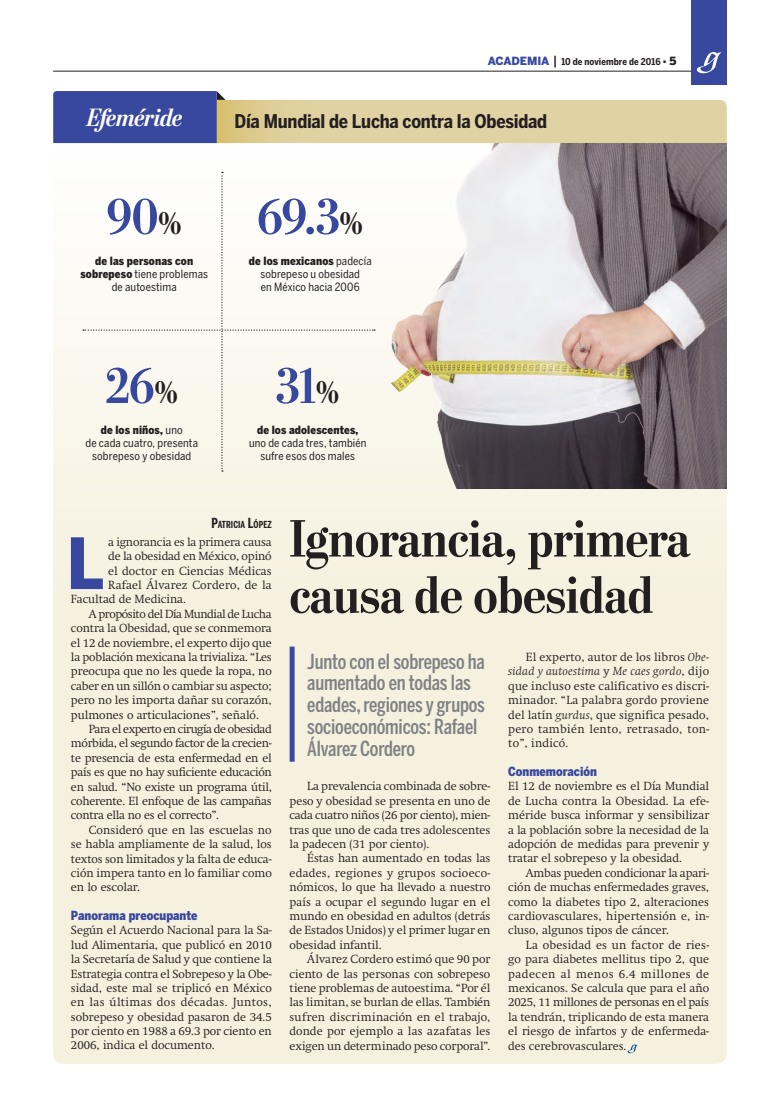
<style>
.page{position:relative;width:780px;height:1117px;background:#fff}
.page>*{position:absolute;margin:0;border:0;box-sizing:border-box;transform-origin:0 0}
._3_0_Tex_Cap_4_COLOR{font:900 69.88px "Benton Sans Cond";color:#37489e}
._1_0_Cabeza_Principa{font:700 52.5px/56.1px "Stilson";color:#231f20}
.D_Numero__L{font:700 50px "Stilson";color:#37489e}
.t1{font:italic 700 25px "Stilson";color:#fff}
._2_0_Sumario{font:500 20.62px/21.9px "Benton Sans Comp";letter-spacing:-.01em;color:#808285}
._0_0_Balazo{font:700 18.75px "Benton Sans Cond";letter-spacing:-.015em;color:#231f20}
._3_0_Descanso{font:900 12.5px "Benton Sans Cond";color:#37489e}
._3_0_Texto{font:300 11.62px/14.4px "Swift";color:#231f20;text-align:justify}
._3_0_Tex_Cap_4_COLOR-2{font:300 11.62px "Swift";color:#231f20}
._3_0_Tex_Cap_4_COLOR-3{font:300 11.62px "Swift";letter-spacing:.02em;color:#231f20}
.D__Numero_pie{font:11.25px/13.1px "Benton Sans Cond";letter-spacing:.01em;color:#231f20;text-align:center}
._4_0_Crédito_nota{font:700 9.62px "Benton Sans Comp";letter-spacing:.005em;color:#231f20}
._9_0_Folio_Fecha{font:700 9.38px "Benton Sans Cond";letter-spacing:.01em;color:#231f20}
.s1{font-family:"Benton Sans";font-weight:900;font-size:11.25px;color:#37489e}
.s2{font-weight:500;font-size:12.5px}
.s3{font-family:"Benton Sans";font-weight:900}
.s4{font-family:"Benton Sans";font-weight:900;font-size:11.25px}
.s5{font-size:31.25px;color:#231f20}
.s6{font-weight:900}
.s7{font-size:13.75px}
.s8{font-style:italic}
</style>
<div class="page">
<hr style="left:53px;top:71px;width:673px;height:1px;background:#231f20">
<div style="left:691px;top:0;width:35px;height:85px;background:#37489e"></div>
<svg style="left:696px;top:52px;width:26px;height:21px"></svg>
<div style="left:53px;top:289px;width:673px;height:774px;background:#f6f1de"></div>
<div style="left:289px;top:646px;width:5px;height:115px;background:#37489e"></div>
<svg style="left:53px;top:91px;width:673px;height:52px;background:#bab5ab"></svg>
<svg style="left:627px;top:1044px;width:10px;height:8px"></svg>
<div style="left:83px;top:289px;width:126px;height:182px;background:#faf8ee"></div>
<img style="left:209px;top:143px;width:517px;height:345px">
<p class="_9_0_Folio_Fecha" style="left:487px;top:56px;width:190px"><span class="s1">ACADEMIA</span> <span class="s2">|</span> 10 de noviembre de 2016 <span class="s3">•</span> <span class="s4">5</span></p>
<p class="t1" style="left:87px;top:103px;width:97px">Efeméride</p>
<p class="_0_0_Balazo" style="left:234px;top:110px;width:314px">Día Mundial de Lucha contra la Obesidad</p>
<p class="D_Numero__L" style="left:107px;top:187px;width:77px">90<span class="s5">%</span></p>
<p class="D_Numero__L" style="left:257px;top:187px;width:107px">69.3<span class="s5">%</span></p>
<p class="D__Numero_pie" style="left:80px;top:254px;width:129px"><span class="s6">de las personas con sobrepeso</span> tiene problemas de autoestima</p>
<p class="D__Numero_pie" style="left:249px;top:254px;width:124px"><span class="s6">de los mexicanos</span> padecía sobrepeso u obesidad<br>en México hacia 2006</p>
<p class="D_Numero__L" style="left:106px;top:356px;width:74px">26<span class="s5">%</span></p>
<p class="D_Numero__L" style="left:276px;top:356px;width:65px">31<span class="s5">%</span></p>
<p class="D__Numero_pie" style="left:86px;top:423px;width:114px"><span class="s6">de los niños,</span> uno<br>de cada cuatro, presenta sobrepeso y obesidad</p>
<p class="D__Numero_pie" style="left:249px;top:423px;width:119px"><span class="s6">de los adolescentes, </span>uno de cada tres, también sufre esos dos males</p>
<p class="_4_0_Crédito_nota" style="left:211px;top:519px;width:62px"><span class="s7">P</span>ATRICIA <span class="s7">L</span>ÓPEZ</p>
<p class="_3_0_Tex_Cap_4_COLOR" style="left:67px;top:522px;width:38px">L</p>
<p class="_3_0_Tex_Cap_4_COLOR-2" style="left:108px;top:535px;width:165px">a ignorancia es la primera causa</p>
<p class="_3_0_Tex_Cap_4_COLOR-2" style="left:108px;top:549px;width:165px">de la obesidad en México, opinó</p>
<p class="_3_0_Tex_Cap_4_COLOR-2" style="left:108px;top:563px;width:165px">el doctor en Ciencias Médicas</p>
<p class="_3_0_Tex_Cap_4_COLOR-3" style="left:108px;top:578px;width:165px">Rafael Álvarez Cordero, de la</p>
<p class="_3_0_Tex_Cap_4_COLOR-2" style="left:71px;top:592px;width:117px">Facultad de Medicina.</p>
<p class="_3_0_Texto" style="left:71px;top:606px;width:202px;text-indent:18px">A propósito del Día Mundial de Lucha contra la Obesidad, que se conmemora el 12 de noviembre, el experto dijo que la población mexicana la trivializa. “Les preocupa que no les quede la ropa, no caber en un sillón o cambiar su aspecto; pero no les importa dañar su corazón, pulmones o articulaciones”, señaló.</p>
<p class="_3_0_Texto" style="left:71px;top:721px;width:202px;text-indent:18px">Para el experto en cirugía de obesidad mórbida, el segundo factor de la crecien&shy;te presencia de esta enfermedad en el país es que no hay suficiente educación en salud. “No existe un programa útil, coherente. El enfoque de las campañas contra ella no es el correcto”.</p>
<p class="_3_0_Texto" style="left:71px;top:822px;width:202px;text-indent:18px">Consideró que en las escuelas no se habla ampliamente de la salud, los textos son limitados y la falta de educa&shy;ción impera tanto en lo familiar como en lo escolar.</p>
<p class="_3_0_Descanso" style="left:71px;top:907px;width:128px">Panorama preocupante</p>
<p class="_3_0_Texto" style="left:71px;top:922px;width:202px">Según el Acuerdo Nacional para la Sa&shy;lud Alimentaria, que publicó en 2010 la Secretaría de Salud y que contiene la Estrategia contra el Sobrepeso y la Obe&shy;sidad, este mal se triplicó en México en las últimas dos décadas. Juntos, sobrepeso y obesidad pasaron de 34.5 por ciento en 1988 a 69.3 por ciento en 2006, indica el documento.</p>
<p class="_1_0_Cabeza_Principa" style="left:289px;top:510px;width:402px">Ignorancia, primera causa de obesidad</p>
<p class="_2_0_Sumario" style="left:307px;top:649px;width:179px">Junto con el sobrepeso ha aumentado en todas las edades, regiones y grupos socioeconómicos: Rafael<br>Álvarez Cordero</p>
<p class="_3_0_Texto" style="left:289px;top:779px;width:202px;text-indent:18px">La prevalencia combinada de sobre&shy;peso y obesidad se presenta en uno de cada cuatro niños (26 por ciento), mien&shy;tras que uno de cada tres adolescentes la padecen (31 por ciento).</p>
<p class="_3_0_Texto" style="left:289px;top:851px;width:202px;text-indent:18px">Éstas han aumentado en todas las edades, regiones y grupos socioeco&shy;nómicos, lo que ha llevado a nuestro país a ocupar el segundo lugar en el mundo en obesidad en adultos (detrás de Estados Unidos) y el primer lugar en obesidad infantil.</p>
<p class="_3_0_Texto" style="left:289px;top:951px;width:202px;text-indent:18px">Álvarez Cordero estimó que 90 por ciento de las personas con sobrepeso tiene problemas de autoestima. “Por él las limitan, se burlan de ellas. También sufren discriminación en el trabajo, donde por ejemplo a las azafatas les exigen un determinado peso corporal”.</p>
<p class="_3_0_Texto" style="left:508px;top:649px;width:202px;text-indent:18px">El experto, autor de los libros <span class="s8">Obe&shy;sidad y autoestima</span> y <span class="s8">Me caes gordo</span>, dijo que incluso este calificativo es discri&shy;minador. “La palabra gordo proviene del latín <span class="s8">gurdus</span>, que significa pesado, pero también lento, retrasado, ton&shy;to”, indicó.</p>
<p class="_3_0_Descanso" style="left:508px;top:764px;width:90px">Conmemoración</p>
<p class="_3_0_Texto" style="left:508px;top:779px;width:202px">El 12 de noviembre es el Día Mundial de Lucha contra la Obesidad. La efe&shy;méride busca informar y sensibilizar a la población sobre la necesidad de la adopción de medidas para prevenir y tratar el sobrepeso y la obesidad.</p>
<p class="_3_0_Texto" style="left:508px;top:865px;width:202px;text-indent:18px">Ambas pueden condicionar la apari&shy;ción de muchas enfermedades graves, como la diabetes tipo 2, alteraciones cardiovasculares, hipertensión e, in&shy;cluso, algunos tipos de cáncer.</p>
<p class="_3_0_Texto" style="left:508px;top:937px;width:202px;text-indent:18px">La obesidad es un factor de ries&shy;go para diabetes mellitus tipo 2, que padecen al menos 6.4 millones de mexicanos. Se calcula que para el año 2025, 11 millones de personas en el país la tendrán, triplicando de esta manera el riesgo de infartos y de enfermeda&shy;des cerebrovasculares.</p>
</div>
